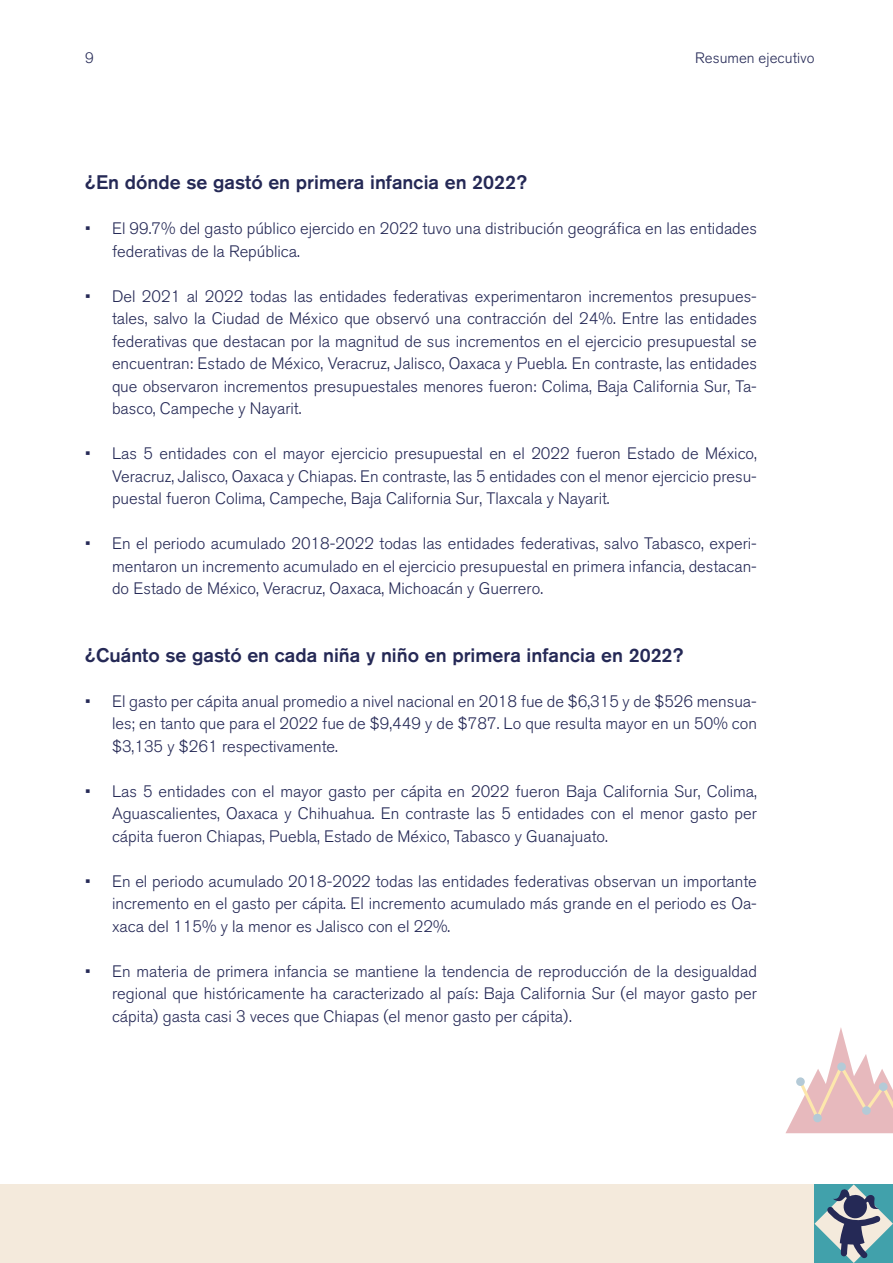
<style>
.page{position:relative;width:893px;height:1263px;background:#fff}
.page>*{position:absolute;margin:0;border:0;box-sizing:border-box;transform-origin:0 0}
.Cuerpo_de_texto{font:500 19.5px "Akzidenz Grotesk BQ";color:#252956}
.t1{font:300 16.5px/22.5px "Akzidenz Grotesk BQ";color:#252956;text-align:justify}
.t2{font:300 15px "Akzidenz Grotesk BQ";letter-spacing:.005em;color:#252956}
</style>
<div class="page">
<div style="left:0;top:1184px;width:893px;height:79px;background:#f4eadc"></div>
<svg style="left:814px;top:1184px;width:79px;height:79px"></svg>
<svg style="left:785px;top:1027px;width:108px;height:106px"></svg>
<svg style="left:837px;top:1062px;width:9px;height:9px"></svg>
<svg style="left:879px;top:1082px;width:9px;height:9px"></svg>
<svg style="left:862px;top:1106px;width:9px;height:9px"></svg>
<div style="left:813px;top:1114px;width:9px;height:8px;background:#b4cad7;border-radius:50%"></div>
<svg style="left:796px;top:1077px;width:9px;height:9px"></svg>
<p class="t2" style="left:85px;top:49px;width:10px">9</p>
<p class="t2" style="left:695px;top:50px;width:121px">Resumen ejecutivo</p>
<p class="Cuerpo_de_texto" style="left:85px;top:170px;width:444px">¿En dónde se gastó en primera infancia en 2022?</p>
<p class="t1" style="left:112px;top:217px;width:646px;text-indent:-27px">• El 99.7% del gasto público ejercido en 2022 tuvo una distribución geográfica en las entidades federativas de la República.</p>
<p class="t1" style="left:112px;top:285px;width:646px;text-indent:-27px">• Del 2021 al 2022 todas las entidades federativas experimentaron incrementos presupues&shy;tales, salvo la Ciudad de México que observó una contracción del 24%. Entre las entidades federativas que destacan por la magnitud de sus incrementos en el ejercicio presupuestal se encuentran: Estado de México, Veracruz, Jalisco, Oaxaca y Puebla. En contraste, las entidades que observaron incrementos presupuestales menores fueron: Colima, Baja California Sur, Ta&shy;basco, Campeche y Nayarit.</p>
<p class="t1" style="left:112px;top:442px;width:646px;text-indent:-27px">• Las 5 entidades con el mayor ejercicio presupuestal en el 2022 fueron Estado de México, Veracruz, Jalisco, Oaxaca y Chiapas. En contraste, las 5 entidades con el menor ejercicio presu&shy;puestal fueron Colima, Campeche, Baja California Sur, Tlaxcala y Nayarit.</p>
<p class="t1" style="left:112px;top:532px;width:646px;text-indent:-27px">• En el periodo acumulado 2018-2022 todas las entidades federativas, salvo Tabasco, experi&shy;mentaron un incremento acumulado en el ejercicio presupuestal en primera infancia, destacan&shy;do Estado de México, Veracruz, Oaxaca, Michoacán y Guerrero.</p>
<p class="Cuerpo_de_texto" style="left:85px;top:643px;width:600px">¿Cuánto se gastó en cada niña y niño en primera infancia en 2022?</p>
<p class="t1" style="left:112px;top:690px;width:646px;text-indent:-27px">• El gasto per cápita anual promedio a nivel nacional en 2018 fue de $6,315 y de $526 mensua&shy;les; en tanto que para el 2022 fue de $9,449 y de $787. Lo que resulta mayor en un 50% con $3,135 y $261 respectivamente.</p>
<p class="t1" style="left:112px;top:780px;width:646px;text-indent:-27px">• Las 5 entidades con el mayor gasto per cápita en 2022 fueron Baja California Sur, Colima, Aguascalientes, Oaxaca y Chihuahua. En contraste las 5 entidades con el menor gasto per cápita fueron Chiapas, Puebla, Estado de México, Tabasco y Guanajuato.</p>
<p class="t1" style="left:112px;top:870px;width:646px;text-indent:-27px">• En el periodo acumulado 2018-2022 todas las entidades federativas observan un importante incremento en el gasto per cápita. El incremento acumulado más grande en el periodo es Oa&shy;xaca del 115% y la menor es Jalisco con el 22%.</p>
<p class="t1" style="left:112px;top:960px;width:646px;text-indent:-27px">• En materia de primera infancia se mantiene la tendencia de reproducción de la desigualdad regional que históricamente ha caracterizado al país: Baja California Sur (el mayor gasto per cápita) gasta casi 3 veces que Chiapas (el menor gasto per cápita).</p>
</div>
